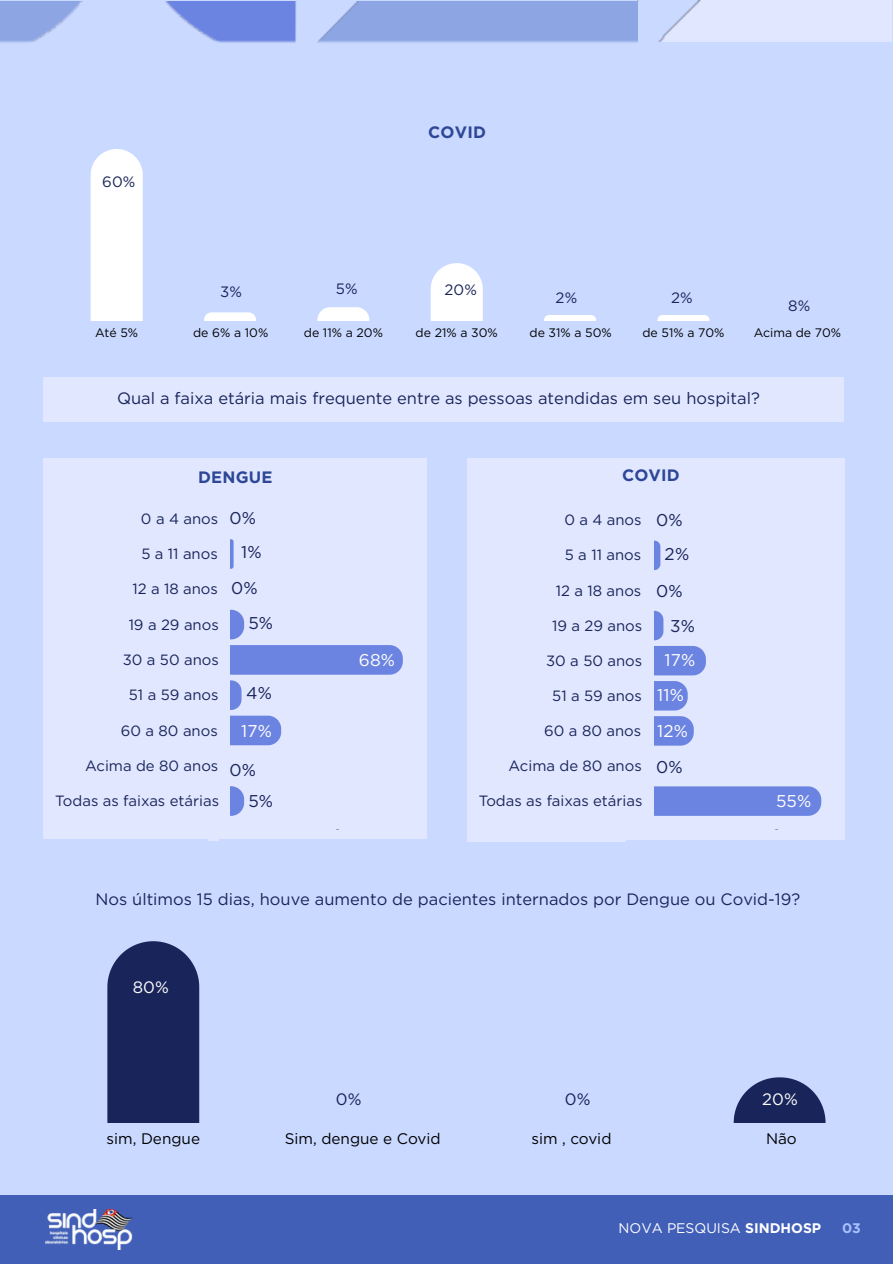
<style>
.page{position:relative;width:893px;height:1264px;background:#fff}
.page>*{position:absolute;margin:0;border:0;box-sizing:border-box;transform-origin:0 0}
.t1{font:17.1px "Gotham";color:#19255a}
.t2{font:17.1px "Gotham";letter-spacing:.01em;color:#fff}
.t3{font:16.5px "Gotham";color:#19255a}
.t4{font:700 16.5px "Gotham";letter-spacing:.01em;color:#2d4796}
.t5{font:16.5px "Gotham";color:#fdfcfc}
.t6{font:15.3px "Gotham";color:#000}
.t7{font:15px "Gotham";color:#19255a}
.t8{font:14.85px "Gotham";color:#19255a}
.t9{font:13.95px "Gotham";color:#fff}
.t10{font:700 13.95px "Gotham";color:#a8c0ff}
.t11{font:12.3px "Gotham";color:#000}
.s1{font-weight:700}
</style>
<div class="page">
<div style="left:0;top:0;width:892px;height:1263px;background:#cad9ff"></div>
<img style="left:317px;top:0;width:574px;height:43px">
<img style="left:0;top:1px;width:82px;height:42px">
<img style="left:165px;top:1px;width:131px;height:42px">
<div style="left:43px;top:458px;width:384px;height:381px;background:#e1e7ff"></div>
<div style="left:467px;top:458px;width:377px;height:383px;background:#e1e7ff"></div>
<svg style="left:231px;top:539px;width:2px;height:30px"></svg>
<svg style="left:231px;top:609px;width:13px;height:30px"></svg>
<div style="left:231px;top:645px;width:172px;height:29px;background:#6c84e1"></div>
<svg style="left:231px;top:680px;width:50px;height:65px"></svg>
<svg style="left:231px;top:786px;width:13px;height:29px"></svg>
<div style="left:43px;top:377px;width:801px;height:44px;background:#e1e7ff"></div>
<div style="left:0;top:1195px;width:892px;height:68px;background:#415fb7"></div>
<img style="left:46px;top:1209px;width:86px;height:40px">
<svg style="left:654px;top:540px;width:6px;height:30px"></svg>
<svg style="left:654px;top:611px;width:9px;height:29px"></svg>
<svg style="left:654px;top:646px;width:51px;height:29px"></svg>
<svg style="left:654px;top:681px;width:33px;height:29px"></svg>
<svg style="left:654px;top:716px;width:39px;height:29px"></svg>
<div style="left:654px;top:786px;width:167px;height:29px;background:#6c84e1"></div>
<div style="left:209px;top:829px;width:218px;height:11px;background:#e1e7ff"></div>
<div style="left:219px;top:839px;width:218px;height:13px;background:#cad9ff"></div>
<div style="left:91px;top:149px;width:52px;height:171px;background:#fff"></div>
<svg style="left:204px;top:312px;width:52px;height:8px"></svg>
<svg style="left:317px;top:307px;width:52px;height:13px"></svg>
<svg style="left:430px;top:263px;width:53px;height:57px;background:#f8faff"></svg>
<svg style="left:544px;top:315px;width:52px;height:5px"></svg>
<svg style="left:657px;top:315px;width:52px;height:5px"></svg>
<div style="left:626px;top:840px;width:218px;height:13px;background:#cad9ff"></div>
<svg style="left:107px;top:941px;width:92px;height:181px;background:#253165"></svg>
<svg style="left:733px;top:1077px;width:92px;height:45px"></svg>
<h1 class="t7" style="left:102px;top:172px;width:35px">60%</h1>
<h2 class="t4" style="left:428px;top:122px;width:59px">COVID</h2>
<h2 class="t7" style="left:220px;top:282px;width:23px">3%</h2>
<h2 class="t7" style="left:336px;top:279px;width:23px">5%</h2>
<h2 class="t7" style="left:444px;top:280px;width:34px">20%</h2>
<h2 class="t7" style="left:555px;top:289px;width:23px">2%</h2>
<h2 class="t7" style="left:671px;top:288px;width:23px">2%</h2>
<h2 class="t7" style="left:788px;top:297px;width:24px">8%</h2>
<p class="t11" style="left:95px;top:325px;width:44px">Até 5%</p>
<p class="t11" style="left:193px;top:325px;width:77px">de 6% a 10%</p>
<p class="t11" style="left:304px;top:325px;width:81px">de 11% a 20%</p>
<p class="t11" style="left:415px;top:325px;width:84px">de 21% a 30%</p>
<p class="t11" style="left:529px;top:325px;width:84px">de 31% a 50%</p>
<p class="t11" style="left:642px;top:325px;width:83px">de 51% a 70%</p>
<p class="t11" style="left:753px;top:325px;width:89px">Acima de 70%</p>
<h1 class="t3" style="left:117px;top:388px;width:644px">Qual a faixa etária mais frequente entre as pessoas atendidas em seu hospital?</h1>
<h2 class="t4" style="left:198px;top:467px;width:76px">DENGUE</h2>
<h2 class="t4" style="left:622px;top:465px;width:59px">COVID</h2>
<p class="t8" style="left:141px;top:509px;width:79px">0 a 4 anos</p>
<p class="t8" style="left:141px;top:545px;width:78px">5 a 11 anos</p>
<p class="t8" style="left:132px;top:580px;width:87px">12 a 18 anos</p>
<p class="t8" style="left:129px;top:615px;width:92px">19 a 29 anos</p>
<p class="t8" style="left:123px;top:650px;width:98px">30 a 50 anos</p>
<p class="t8" style="left:129px;top:686px;width:91px">51 a 59 anos</p>
<p class="t8" style="left:121px;top:721px;width:98px">60 a 80 anos</p>
<p class="t8" style="left:85px;top:756px;width:135px">Acima de 80 anos</p>
<p class="t8" style="left:55px;top:792px;width:165px">Todas as faixas etárias</p>
<p class="t1" style="left:229px;top:507px;width:28px">0%</p>
<p class="t1" style="left:241px;top:541px;width:22px">1%</p>
<p class="t1" style="left:231px;top:577px;width:28px">0%</p>
<p class="t1" style="left:248px;top:612px;width:26px">5%</p>
<h2 class="t1" style="left:246px;top:683px;width:27px">4%</h2>
<p class="t2" style="left:241px;top:720px;width:32px">17%</p>
<p class="t1" style="left:229px;top:759px;width:28px">0%</p>
<h2 class="t1" style="left:248px;top:790px;width:26px">5%</h2>
<p class="t2" style="left:359px;top:649px;width:38px">68%</p>
<p class="t8" style="left:564px;top:511px;width:79px">0 a 4 anos</p>
<p class="t8" style="left:564px;top:546px;width:78px">5 a 11 anos</p>
<p class="t8" style="left:555px;top:581px;width:87px">12 a 18 anos</p>
<p class="t8" style="left:552px;top:616px;width:92px">19 a 29 anos</p>
<p class="t8" style="left:546px;top:651px;width:98px">30 a 50 anos</p>
<p class="t8" style="left:552px;top:686px;width:91px">51 a 59 anos</p>
<p class="t8" style="left:544px;top:721px;width:98px">60 a 80 anos</p>
<p class="t8" style="left:508px;top:757px;width:135px">Acima de 80 anos</p>
<p class="t8" style="left:478px;top:792px;width:165px">Todas as faixas etárias</p>
<h2 class="t1" style="left:656px;top:510px;width:28px">0%</h2>
<h2 class="t1" style="left:664px;top:543px;width:26px">2%</h2>
<h2 class="t1" style="left:656px;top:581px;width:28px">0%</h2>
<h2 class="t1" style="left:670px;top:616px;width:26px">3%</h2>
<h2 class="t2" style="left:664px;top:649px;width:32px">17%</h2>
<h2 class="t2" style="left:657px;top:685px;width:28px">11%</h2>
<h2 class="t2" style="left:657px;top:721px;width:32px">12%</h2>
<h2 class="t1" style="left:656px;top:757px;width:28px">0%</h2>
<p class="t2" style="left:776px;top:790px;width:37px">55%</p>
<h2 class="t3" style="left:95px;top:888px;width:706px">Nos últimos 15 dias, houve aumento de pacientes internados por Dengue ou Covid-19?</h2>
<h2 class="t5" style="left:133px;top:977px;width:38px">80%</h2>
<h3 class="t3" style="left:336px;top:1089px;width:27px">0%</h3>
<h2 class="t3" style="left:564px;top:1089px;width:27px">0%</h2>
<h2 class="t5" style="left:762px;top:1089px;width:37px">20%</h2>
<p class="t6" style="left:107px;top:1128px;width:95px">sim, Dengue</p>
<p class="t6" style="left:285px;top:1128px;width:157px">Sim, dengue e Covid</p>
<p class="t6" style="left:531px;top:1129px;width:82px">sim , covid</p>
<p class="t6" style="left:766px;top:1129px;width:32px">Não</p>
<h1 class="t9" style="left:618px;top:1219px;width:204px">NOVA PESQUISA <span class="s1">SINDHOSP</span></h1>
<h2 class="t10" style="left:842px;top:1219px;width:20px">03</h2>
</div>
